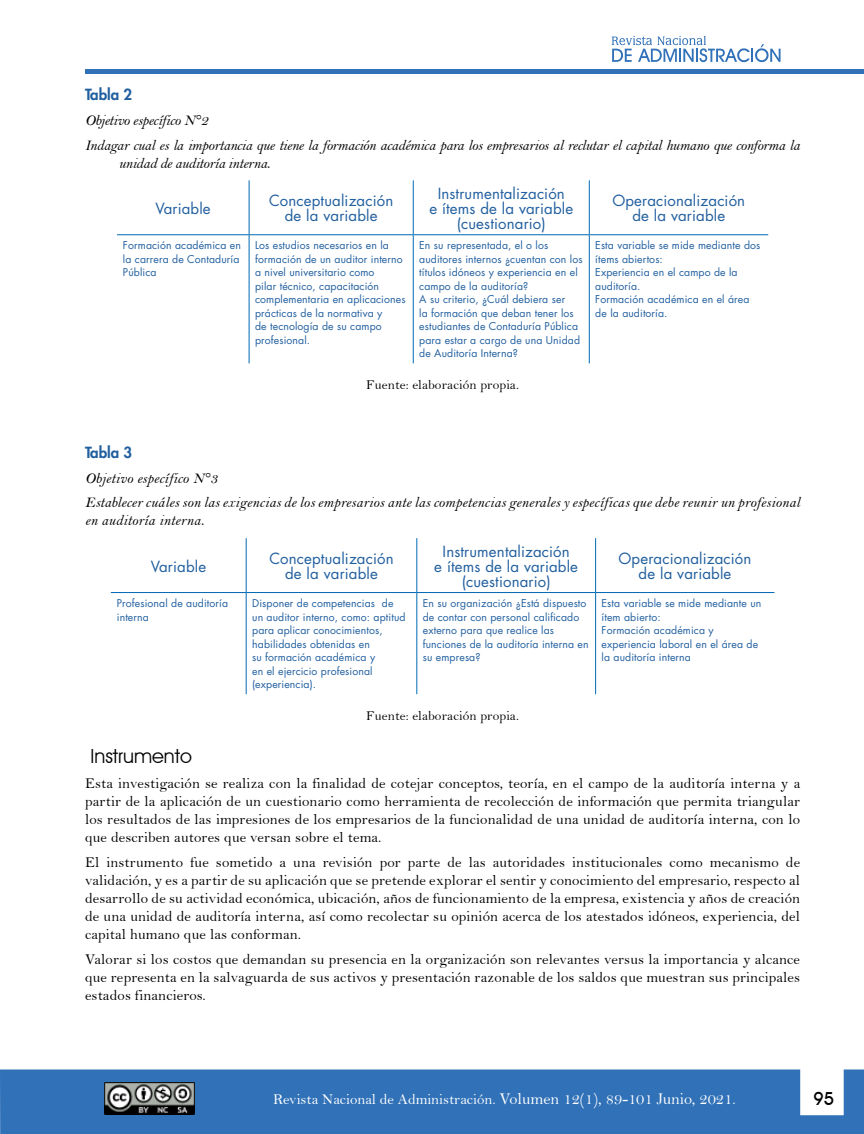
<style>
.page{position:relative;width:864px;height:1134px;background:#fff}
.page>*{position:absolute;margin:0;border:0;box-sizing:border-box;transform-origin:0 0}
.t1{font:19.5px "Decker";color:#000}
.t2{font:700 18px "Decker";color:#000}
.t3{font:15px/18px "Bell";letter-spacing:.01em;color:#000;text-align:justify}
.t4{font:15px/15px "Futura Std";letter-spacing:.01em;color:#215f9f;text-align:center}
.t5{font:15px/24.8px "Bell MT Italic";letter-spacing:-.01em;color:#000}
.t6{font:15px/24.8px "Bell MT Italic";letter-spacing:.01em;color:#000}
.t7{font:15px "Bell";color:#fff}
.t8{font:800 15px "Futura Std";color:#215f9f}
.t9{font:13.5px "Bell";letter-spacing:.01em;color:#000}
.t10{font:10.5px/13.5px "Futura Std";letter-spacing:.01em;color:#215f9f}
.s1{font-size:16.5px}
</style>
<div class="page">
<svg style="left:612px;top:36px;width:169px;height:26px"></svg>
<div style="left:85px;top:69px;width:779px;height:5px;background:#3071b8"></div>
<div style="left:0;top:1070px;width:864px;height:64px;background:#3071b8"></div>
<img style="left:104px;top:1083px;width:90px;height:31px">
<hr style="left:249px;top:180px;width:1px;height:54px;background:#0069b4">
<hr style="left:413px;top:180px;width:1px;height:54px;background:#0069b4">
<hr style="left:589px;top:180px;width:1px;height:54px;background:#0069b4">
<hr style="left:117px;top:234px;width:132px;height:1px;background:#0069b4">
<hr style="left:249px;top:234px;width:164px;height:1px;background:#0069b4">
<hr style="left:249px;top:235px;width:1px;height:128px;background:#0069b4">
<hr style="left:413px;top:234px;width:176px;height:1px;background:#0069b4">
<hr style="left:413px;top:235px;width:1px;height:128px;background:#0069b4">
<hr style="left:589px;top:234px;width:179px;height:1px;background:#0069b4">
<hr style="left:589px;top:235px;width:1px;height:128px;background:#0069b4">
<hr style="left:246px;top:538px;width:1px;height:54px;background:#0069b4">
<hr style="left:416px;top:538px;width:1px;height:54px;background:#0069b4">
<hr style="left:595px;top:538px;width:1px;height:54px;background:#0069b4">
<hr style="left:111px;top:592px;width:135px;height:1px;background:#0069b4">
<hr style="left:246px;top:592px;width:171px;height:1px;background:#0069b4">
<hr style="left:246px;top:593px;width:1px;height:101px;background:#0069b4">
<hr style="left:417px;top:592px;width:179px;height:1px;background:#0069b4">
<hr style="left:416px;top:593px;width:1px;height:101px;background:#0069b4">
<hr style="left:596px;top:592px;width:178px;height:1px;background:#0069b4">
<hr style="left:595px;top:593px;width:1px;height:101px;background:#0069b4">
<h3 class="t8" style="left:85px;top:85px;width:49px">Tabla 2</h3>
<h3 class="t5" style="left:85px;top:108px;width:717px">Objetivo específico N°2<br>Indagar cual es la importancia que tiene la formación académica para los empresarios al reclutar el capital humano que conforma la</h3>
<h3 class="t5" style="left:119px;top:150px;width:153px">unidad de auditoría interna.</h3>
<h3 class="t4" style="left:155px;top:201px;width:57px">Variable</h3>
<h3 class="t4" style="left:269px;top:193px;width:126px">Conceptualización de la variable</h3>
<h3 class="t4" style="left:429px;top:186px;width:145px">Instrumentalización<br>e ítems de la variable (cuestionario)</h3>
<h3 class="t4" style="left:612px;top:193px;width:134px">Operacionalización de la variable</h3>
<p class="t10" style="left:123px;top:239px;width:119px">Formación académica en la carrera de Contaduría<br>Pública</p>
<p class="t10" style="left:255px;top:239px;width:152px">Los estudios necesarios en la formación de un auditor interno a nivel universitario como<br>pilar técnico, capacitación complementaria en aplicaciones prácticas de la normativa y<br>de tecnología de su campo profesional.</p>
<p class="t10" style="left:419px;top:239px;width:165px">En su representada, el o los auditores internos ¿cuentan con los títulos idóneos y experiencia en el campo de la auditoría?<br>A su criterio, ¿Cuál debiera ser<br>la formación que deban tener los estudiantes de Contaduría Pública para estar a cargo de una Unidad de Auditoría Interna?</p>
<p class="t10" style="left:595px;top:239px;width:167px">Esta variable se mide mediante dos ítems abiertos:<br>Experiencia en el campo de la auditoría.<br>Formación académica en el área de la auditoría.</p>
<p class="t9" style="left:366px;top:377px;width:154px">Fuente: elaboración propia.</p>
<h3 class="t8" style="left:85px;top:443px;width:49px">Tabla 3</h3>
<h3 class="t6" style="left:85px;top:465px;width:717px">Objetivo específico N°3<br>Establecer cuáles son las exigencias de los empresarios ante las competencias generales y específicas que debe reunir un profesional</h3>
<h3 class="t6" style="left:85px;top:508px;width:121px">en auditoría interna.</h3>
<h3 class="t4" style="left:151px;top:559px;width:57px">Variable</h3>
<h3 class="t4" style="left:269px;top:551px;width:126px">Conceptualización de la variable</h3>
<h3 class="t4" style="left:434px;top:544px;width:145px">Instrumentalización<br>e ítems de la variable (cuestionario)</h3>
<h3 class="t4" style="left:619px;top:551px;width:134px">Operacionalización de la variable</h3>
<p class="t10" style="left:117px;top:597px;width:113px">Profesional de auditoría interna</p>
<p class="t10" style="left:252px;top:597px;width:155px">Disponer de competencias de un auditor interno, como: aptitud para aplicar conocimientos, habilidades obtenidas en<br>su formación académica y<br>en el ejercicio profesional (experiencia).</p>
<p class="t10" style="left:423px;top:597px;width:167px">En su organización ¿Está dispuesto de contar con personal calificado externo para que realice las funciones de la auditoría interna en su empresa?</p>
<p class="t10" style="left:602px;top:597px;width:161px">Esta variable se mide mediante un ítem abierto:<br>Formación académica y experiencia laboral en el área de la auditoría interna</p>
<p class="t9" style="left:366px;top:707px;width:154px">Fuente: elaboración propia.</p>
<h1 class="t1" style="left:91px;top:745px;width:103px">Instrumento</h1>
<p class="t3" style="left:85px;top:774px;width:717px">Esta investigación se realiza con la finalidad de cotejar conceptos, teoría, en el campo de la auditoría interna y a partir de la aplicación de un cuestionario como herramienta de recolección de información que permita triangular los resultados de las impresiones de los empresarios de la funcionalidad de una unidad de auditoría interna, con lo que describen autores que versan sobre el tema.</p>
<p class="t3" style="left:85px;top:853px;width:717px">El instrumento fue sometido a una revisión por parte de las autoridades institucionales como mecanismo de validación, y es a partir de su aplicación que se pretende explorar el sentir y conocimiento del empresario, respecto al desarrollo de su actividad económica, ubicación, años de funcionamiento de la empresa, existencia y años de creación de una unidad de auditoría interna, así como recolectar su opinión acerca de los atestados idóneos, experiencia, del capital humano que las conforman.</p>
<p class="t3" style="left:85px;top:950px;width:717px">Valorar si los costos que demandan su presencia en la organización son relevantes versus la importancia y alcance que representa en la salvaguarda de sus activos y presentación razonable de los saldos que muestran sus principales estados financieros.</p>
<h3 class="t7" style="left:273px;top:1090px;width:464px">Revista Nacional de Administración. <span class="s1">Volumen 12(1), 89-101 Junio, 2021</span>.</h3>
<h2 class="t2" style="left:813px;top:1088px;width:22px">95</h2>
</div>
